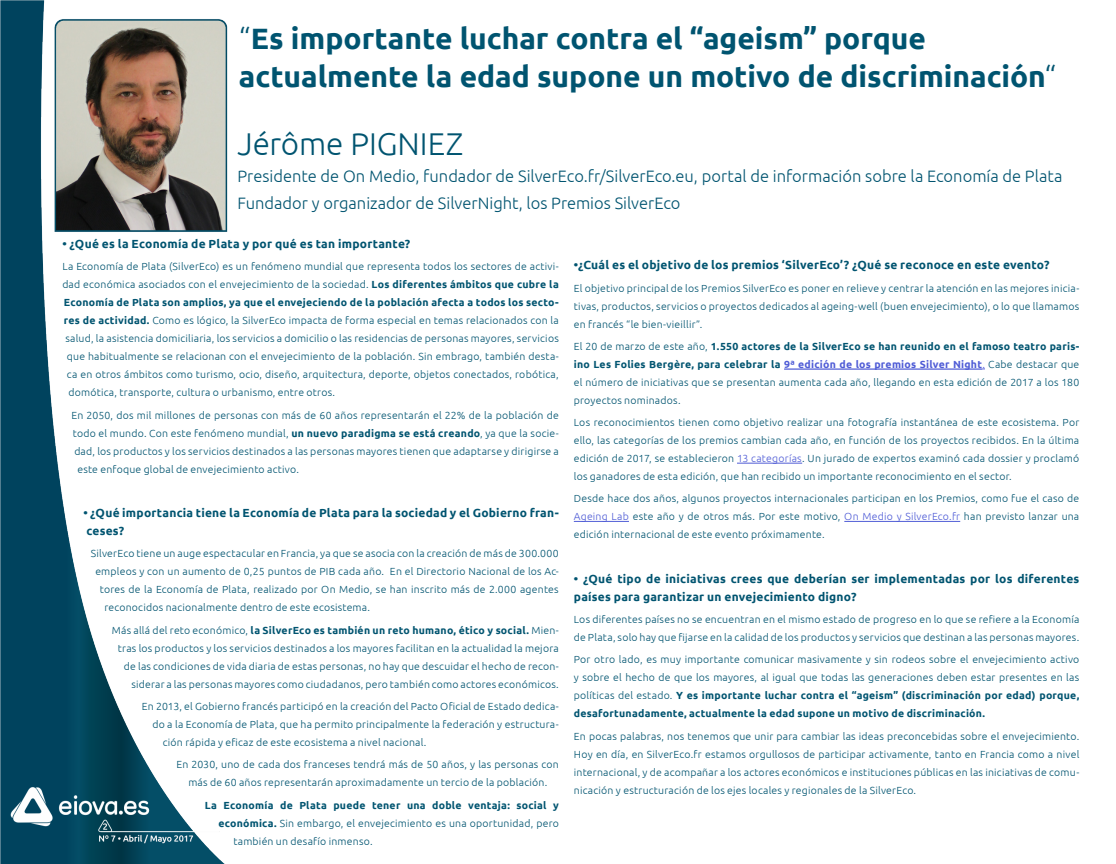
<style>
.page{position:relative;width:1116px;height:864px;background:#fff}
.page>*{position:absolute;margin:0;border:0;box-sizing:border-box;transform-origin:0 0}
.t1{font:300 31.5px "Ubuntu";letter-spacing:-.005em;color:#005470}
.t2{font:700 29.4px "Ubuntu";color:#005470}
.t3{font:300 16.5px "Ubuntu";color:#005470}
.Body_Text{font:700 11.7px/18px "Ubuntu";letter-spacing:.02em;color:#005470}
.Body_Text-2{font:300 10.35px/18px "Ubuntu";letter-spacing:.02em;color:#005470;text-align:justify}
.Body_Text-3{font:700 10.35px "Ubuntu";letter-spacing:.025em;color:#005470}
.s1{font-weight:300;font-size:30px}
.s2{font-weight:700}
.s3{font-weight:700;color:#4f5cd6}
.s4{color:#4f5cd6}
</style>
<div class="page">
<img style="left:0;top:0;width:225px;height:864px">
<hr style="left:784px;top:368px;width:198px;height:2px;background:#4f5cd6">
<hr style="left:737px;top:463px;width:65px;height:1px;background:#4f5cd6">
<hr style="left:574px;top:521px;width:55px;height:1px;background:#4f5cd6">
<hr style="left:844px;top:521px;width:116px;height:1px;background:#4f5cd6">
<img style="left:53px;top:15px;width:175px;height:218px">
<p class="t2" style="left:239px;top:21px;width:689px"><span class="s1">“</span>Es importante luchar contra el “ageism” porque</p>
<p class="t2" style="left:239px;top:58px;width:819px">actualmente la edad supone un motivo de discriminación<span class="s1">“</span></p>
<p class="t1" style="left:237px;top:125px;width:228px">Jérôme PIGNIEZ</p>
<p class="t3" style="left:237px;top:166px;width:827px">Presidente de On Medio, fundador de SilverEco.fr/SilverEco.eu, portal de información sobre la Economía de Plata</p>
<p class="t3" style="left:237px;top:193px;width:445px">Fundador y organizador de SilverNight, los Premios SilverEco</p>
<p class="Body_Text" style="left:62px;top:235px;width:350px">• ¿Qué es la Economía de Plata y por qué es tan importante?</p>
<p class="Body_Text-2" style="left:62px;top:258px;width:498px">La Economía de Plata (SilverEco) es un fenómeno mundial que representa todos los sectores de activi-</p>
<p class="Body_Text-2" style="left:62px;top:276px;width:498px">dad económica asociados con el envejecimiento de la sociedad. <span class="s2">Los diferentes ámbitos que cubre la</span></p>
<p class="Body_Text-3" style="left:64px;top:297px;width:496px">Economía de Plata son amplios, ya que el envejeciendo de la población afecta a todos los secto-</p>
<p class="Body_Text-2" style="left:64px;top:312px;width:496px"><span class="s2">res de actividad.</span> Como es lógico, la SilverEco impacta de forma especial en temas relacionados con la</p>
<p class="Body_Text-2" style="left:65px;top:330px;width:495px">salud, la asistencia domiciliaria, los servicios a domicilio o las residencias de personas mayores, servicios</p>
<p class="Body_Text-2" style="left:67px;top:348px;width:493px">que habitualmente se relacionan con el envejecimiento de la población. Sin embrago, también desta-</p>
<p class="Body_Text-2" style="left:67px;top:366px;width:493px">ca en otros ámbitos como turismo, ocio, diseño, arquitectura, deporte, objetos conectados, robótica,</p>
<p class="Body_Text-2" style="left:68px;top:384px;width:268px">domótica, transporte, cultura o urbanismo, entre otros.</p>
<p class="Body_Text-2" style="left:71px;top:406px;width:489px">En 2050, dos mil millones de personas con más de 60 años representarán el 22% de la población de</p>
<p class="Body_Text-2" style="left:73px;top:424px;width:487px">todo el mundo. Con este fenómeno mundial, <span class="s2">un nuevo paradigma se está creando</span>, ya que la socie-</p>
<p class="Body_Text-2" style="left:74px;top:442px;width:486px">dad, los productos y los servicios destinados a las personas mayores tienen que adaptarse y dirigirse a</p>
<p class="Body_Text-2" style="left:77px;top:460px;width:223px">este enfoque global de envejecimiento activo.</p>
<p class="Body_Text" style="left:83px;top:504px;width:477px">• ¿Qué importancia tiene la Economía de Plata para la sociedad y el Gobierno fran&shy;ceses?</p>
<p class="Body_Text-2" style="left:91px;top:545px;width:470px">SilverEco tiene un auge espectacular en Francia, ya que se asocia con la creación de más de 300.000</p>
<p class="Body_Text-2" style="left:95px;top:563px;width:465px">empleos y con un aumento de 0,25 puntos de PIB cada año. En el Directorio Nacional de los Ac-</p>
<p class="Body_Text-2" style="left:100px;top:581px;width:460px">tores de la Economía de Plata, realizado por On Medio, se han inscrito más de 2.000 agentes</p>
<p class="Body_Text-2" style="left:104px;top:599px;width:267px">reconocidos nacionalmente dentro de este ecosistema.</p>
<p class="Body_Text-2" style="left:112px;top:621px;width:449px;text-align:right">Más allá del reto económico, <span class="s2">la SilverEco es también un reto humano, ético y social.</span> Mien&shy;tras los productos y los servicios destinados a los mayores facilitan en la actualidad la mejora de las condiciones de vida diaria de estas personas, no hay que descuidar el hecho de recon&shy;siderar a las personas mayores como ciudadanos, pero también como actores económicos.</p>
<p class="Body_Text-2" style="left:142px;top:697px;width:418px">En 2013, el Gobierno francés participó en la creación del Pacto Oficial de Estado dedica-</p>
<p class="Body_Text-2" style="left:152px;top:715px;width:408px">do a la Economía de Plata, que ha permito principalmente la federación y estructura-</p>
<p class="Body_Text-2" style="left:163px;top:733px;width:265px">ción rápida y eficaz de este ecosistema a nivel nacional.</p>
<p class="Body_Text-2" style="left:176px;top:755px;width:384px;text-align:center">En 2030, uno de cada dos franceses tendrá más de 50 años, y las personas con más de 60 años representarán aproximadamente un tercio de la población.</p>
<p class="Body_Text-3" style="left:205px;top:799px;width:355px">La Economía de Plata puede tener una doble ventaja: social y</p>
<p class="Body_Text-2" style="left:218px;top:814px;width:342px"><span class="s2">económica.</span> Sin embargo, el envejecimiento es una oportunidad, pero</p>
<p class="Body_Text-2" style="left:233px;top:832px;width:141px">también un desafío inmenso.</p>
<p class="Body_Text" style="left:574px;top:256px;width:477px">•¿Cuál es el objetivo de los premios ‘SilverEco’? ¿Qué se reconoce en este evento?</p>
<p class="Body_Text-2" style="left:574px;top:279px;width:507px">El objetivo principal de los Premios SilverEco es poner en relieve y centrar la atención en las mejores inicia&shy;tivas, productos, servicios o proyectos dedicados al ageing-well (buen envejecimiento), o lo que llamamos en francés “le bien-vieillir”.</p>
<p class="Body_Text-2" style="left:574px;top:337px;width:507px">El 20 de marzo de este año, <span class="s2">1.550 actores de la SilverEco se han reunido en el famoso teatro paris&shy;ino Les Folies Bergère, para celebrar la</span> <span class="s3">9ª edición de los premios Silver Night</span><span class="s4">.</span> Cabe destacar que el número de iniciativas que se presentan aumenta cada año, llegando en esta edición de 2017 a los 180 proyectos nominados.</p>
<p class="Body_Text-2" style="left:574px;top:413px;width:507px">Los reconocimientos tienen como objetivo realizar una fotografía instantánea de este ecosistema. Por ello, las categorías de los premios cambian cada año, en función de los proyectos recibidos. En la última edición de 2017, se establecieron <span class="s4">13 categorías</span>. Un jurado de expertos examinó cada dossier y proclamó los ganadores de esta edición, que han recibido un importante reconocimiento en el sector.</p>
<p class="Body_Text-2" style="left:574px;top:489px;width:507px">Desde hace dos años, algunos proyectos internacionales participan en los Premios, como fue el caso de <span class="s4">Ageing Lab</span> este año y de otros más. Por este motivo, <span class="s4">On Medio y SilverEco.fr</span> han previsto lanzar una edición internacional de este evento próximamente.</p>
<p class="Body_Text" style="left:574px;top:570px;width:507px">• ¿Qué tipo de iniciativas crees que deberían ser implementadas por los diferentes países para garantizar un envejecimiento digno?</p>
<p class="Body_Text-2" style="left:574px;top:610px;width:507px">Los diferentes países no se encuentran en el mismo estado de progreso en lo que se refiere a la Economía de Plata, solo hay que fijarse en la calidad de los productos y servicios que destinan a las personas mayores.</p>
<p class="Body_Text-2" style="left:574px;top:650px;width:507px">Por otro lado, es muy importante comunicar masivamente y sin rodeos sobre el envejecimiento activo y sobre el hecho de que los mayores, al igual que todas las generaciones deben estar presentes en las políticas del estado. <span class="s2">Y es importante luchar contra el “ageism” (discriminación por edad) porque, desafortunadamente, actualmente la edad supone un motivo de discriminación.</span></p>
<p class="Body_Text-2" style="left:574px;top:727px;width:507px">En pocas palabras, nos tenemos que unir para cambiar las ideas preconcebidas sobre el envejecimiento.<br>Hoy en día, en SilverEco.fr estamos orgullosos de participar activamente, tanto en Francia como a nivel internacional, y de acompañar a los actores económicos e instituciones públicas en las iniciativas de comu&shy;nicación y estructuración de los ejes locales y regionales de la SilverEco.</p>
</div>
